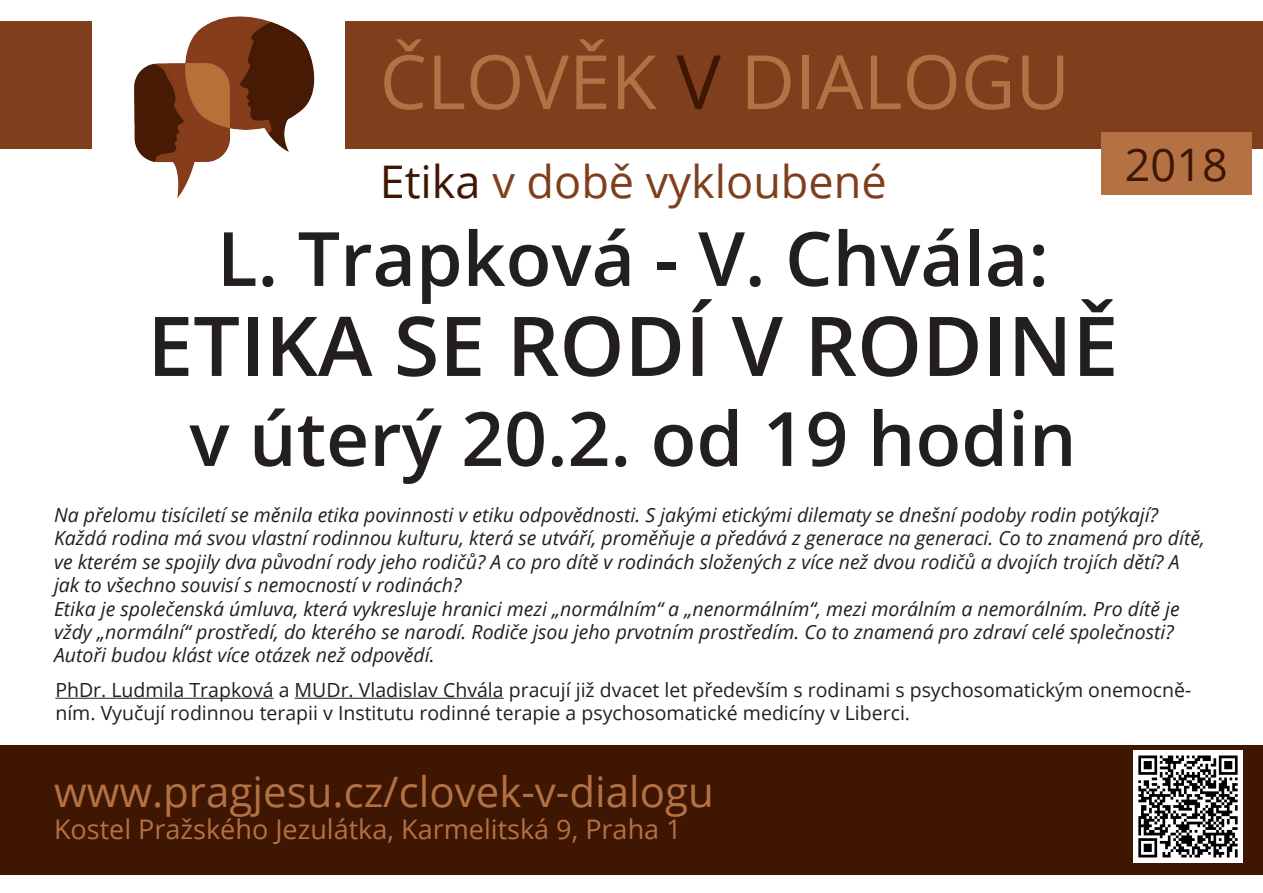
<style>
.page{position:relative;width:1263px;height:893px;background:#fff}
.page>*{position:absolute;margin:0;border:0;box-sizing:border-box;transform-origin:0 0}
.t1{font:600 82.5px "Open Sans";color:#231f20}
.t2{font:600 75px "Open Sans";color:#231f20}
.t3{font:75px "Open Sans";color:#b37144}
.t4{font:45px "Open Sans";color:#7f3e1c}
.t5{font:45px "Open Sans";color:#3f1602}
.t6{font:42px "Open Sans";color:#b37144}
.t7{font:27px "Open Sans";color:#b37144}
.t8{font:italic 19.5px/23.4px "Open Sans";color:#231f20}
.t9{font:19.5px/23.4px "Open Sans";color:#231f20}
.s1{color:#3f1602}
</style>
<div class="page">
<div style="left:346px;top:22px;width:917px;height:127px;background:#7f3e1c"></div>
<div style="left:0;top:22px;width:92px;height:127px;background:#7f3e1c"></div>
<div style="left:0;top:745px;width:1263px;height:130px;background:#3e1602"></div>
<img style="left:1133px;top:750px;width:109px;height:113px">
<img style="left:134px;top:16px;width:181px;height:182px">
<div style="left:1101px;top:132px;width:150px;height:63px;background:#b37144"></div>
<hr style="left:55px;top:698px;width:219px;height:1px;background:#231f20">
<hr style="left:295px;top:698px;width:209px;height:1px;background:#231f20">
<h2 class="t3" style="left:380px;top:31px;width:692px">ČLOVĚK <span class="s1">V</span> DIALOGU</h2>
<h3 class="t4" style="left:380px;top:151px;width:508px"><span class="s1">Etika</span> v době vykloubené</h3>
<h2 class="t2" style="left:217px;top:207px;width:833px">L. Trapková - V. Chvála:</h2>
<h1 class="t1" style="left:147px;top:289px;width:973px">ETIKA SE RODÍ V RODINĚ</h1>
<h2 class="t2" style="left:189px;top:387px;width:889px">v úterý 20.2. od 19 hodin</h2>
<h3 class="t5" style="left:1125px;top:134px;width:104px">2018</h3>
<p class="t8" style="left:54px;top:503px;width:1152px">Na přelomu tisíciletí se měnila etika povinnosti v etiku odpovědnosti. S jakými etickými dilematy se dnešní podoby rodin potýkají?<br>Každá rodina má svou vlastní rodinnou kulturu, která se utváří, proměňuje a předává z generace na generaci. Co to znamená pro dítě, ve kterém se spojily dva původní rody jeho rodičů? A co pro dítě v rodinách složených z více než dvou rodičů a dvojích trojích dětí? A jak to všechno souvisí s nemocností v rodinách?<br>Etika je společenská úmluva, která vykresluje hranici mezi „normálním“ a „nenormálním“, mezi morálním a nemorálním. Pro dítě je vždy „normální“ prostředí, do kterého se narodí. Rodiče jsou jeho prvotním prostředím. Co to znamená pro zdraví celé společnosti?<br>Autoři budou klást více otázek než odpovědí.</p>
<p class="t9" style="left:55px;top:677px;width:1137px">PhDr. Ludmila Trapková a MUDr. Vladislav Chvála pracují již dvacet let především s rodinami s psychosomatickým onemocně&shy;ním. Vyučují rodinnou terapii v Institutu rodinné terapie a psychosomatické medicíny v Liberci.</p>
<h3 class="t6" style="left:54px;top:762px;width:661px">www.pragjesu.cz/clovek-v-dialogu</h3>
<h3 class="t7" style="left:54px;top:811px;width:629px">Kostel Pražského Jezulátka, Karmelitská 9, Praha 1</h3>
</div>
